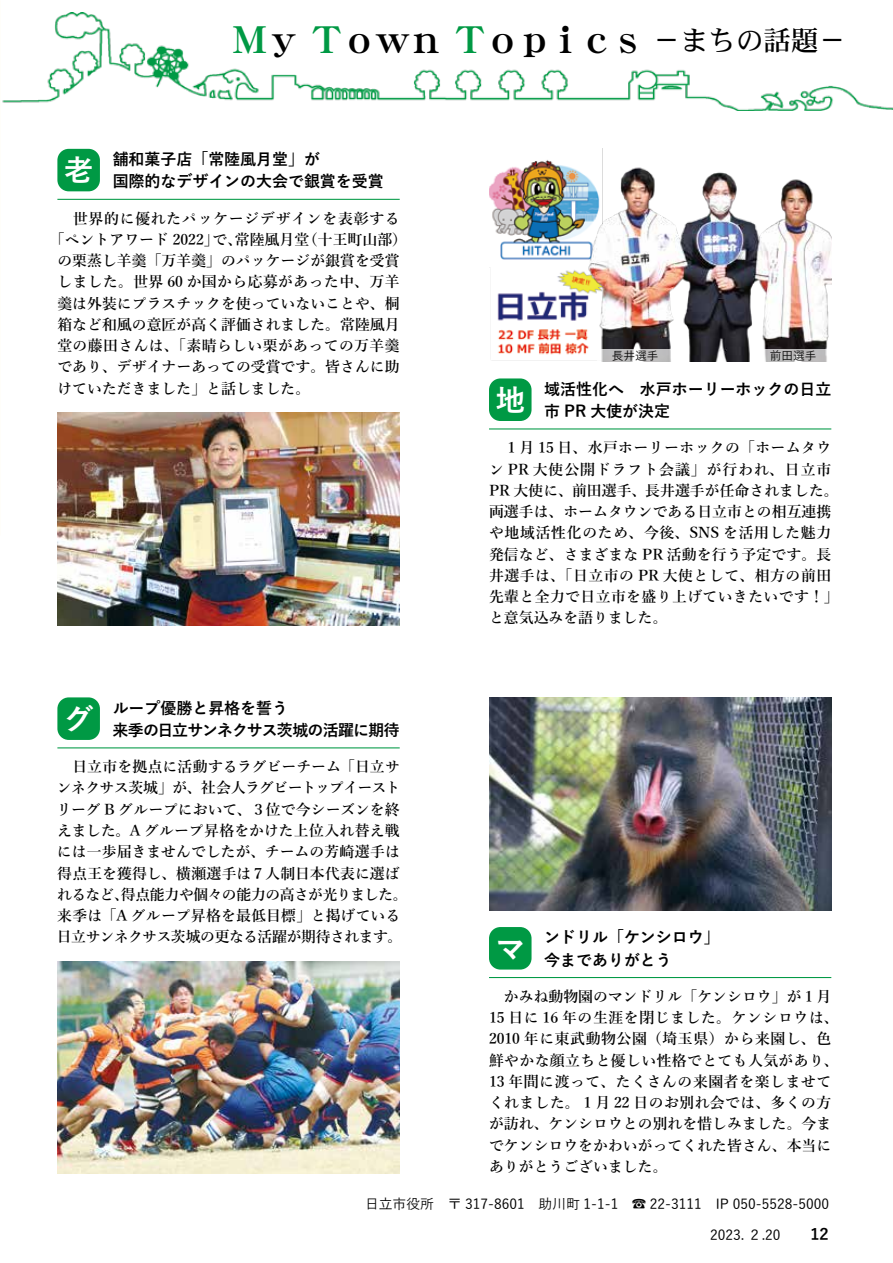
<style>
.page{position:relative;width:893px;height:1263px;background:#fff}
.page>*{position:absolute;margin:0;border:0;box-sizing:border-box;transform-origin:0 0}
.t1{font:37.2px "DFHS Mincho W9 WINP RKSJ H";letter-spacing:-.12em;color:#000}
.t2{font:700 15.9px/22.4px "Yu Gothic";color:#000}
.t3{font:700 15.9px/22.4px "Yu Gothic";letter-spacing:-.04em;color:#000}
.t4{font:600 14.85px/21.3px "Yu Mincho";letter-spacing:.025em;color:#000}
.t5{font:600 14.85px/21.3px "Yu Mincho";color:#000}
.t6{font:600 14.85px "Yu Mincho";letter-spacing:.05em;color:#000}
.t7{font:500 13.8px "Yu Gothic";color:#000}
.t8{font:500 11.7px "Yu Gothic";color:#000}
.s1{color:#094}
.s2{font-family:"Yu Gothic";font-weight:700}
.s3{font-family:"DFHS Mincho W5 WINP RKSJ H";font-size:27.6px}
</style>
<div class="page">
<img style="left:2px;top:13px;width:891px;height:98px">
<img style="left:489px;top:697px;width:342px;height:213px">
<div style="left:489px;top:927px;width:42px;height:42px;background:#094;border-radius:11px"></div>
<hr style="left:489px;top:977px;width:342px;height:1px;background:#094">
<div style="left:57px;top:697px;width:43px;height:43px;background:#094;border-radius:11px"></div>
<hr style="left:57px;top:747px;width:343px;height:1px;background:#094">
<img style="left:57px;top:961px;width:343px;height:213px">
<div style="left:489px;top:378px;width:42px;height:43px;background:#094;border-radius:11px"></div>
<hr style="left:489px;top:428px;width:342px;height:1px;background:#094">
<div style="left:57px;top:149px;width:43px;height:42px;background:#094;border-radius:11px"></div>
<hr style="left:57px;top:199px;width:343px;height:1px;background:#094">
<img style="left:57px;top:412px;width:343px;height:213px">
<img style="left:489px;top:172px;width:14px;height:189px">
<img style="left:503px;top:149px;width:328px;height:212px">
<svg style="left:597px;top:349px;width:77px;height:12px"></svg>
<svg style="left:755px;top:349px;width:76px;height:12px"></svg>
<h1 class="t1" style="left:231px;top:21px;width:617px"><span class="s1">Ｍ</span>ｙ <span class="s1">Ｔ</span>ｏｗｎ <span class="s1">Ｔ</span>ｏｐｉｃｓ <span class="s2">－</span><span class="s3">まちの話題</span><span class="s2">－</span></h1>
<p class="t2" style="left:64px;top:148px;width:321px;text-indent:49px">舗和菓子店「常陸風月堂」が<br><sup>老</sup> 国際的なデザインの大会で銀賞を受賞</p>
<p class="t6" style="left:57px;top:210px;width:344px">　世界的に優れたパッケージデザインを表彰する</p>
<p class="t5" style="left:50px;top:229px;width:359px">「ペントアワード 2022」で、常陸風月堂（十王町山部）</p>
<p class="t5" style="left:57px;top:250px;width:344px">の栗蒸し羊羹「万羊羹」のパッケージが銀賞を受賞</p>
<p class="t4" style="left:57px;top:272px;width:344px">しました。世界 60 か国から応募があった中、万羊</p>
<p class="t5" style="left:57px;top:293px;width:344px">羹は外装にプラスチックを使っていないことや、桐</p>
<p class="t5" style="left:57px;top:314px;width:344px">箱など和風の意匠が高く評価されました。常陸風月</p>
<p class="t4" style="left:57px;top:335px;width:344px">堂の藤田さんは、「素晴らしい栗があっての万羊羹</p>
<p class="t5" style="left:57px;top:357px;width:344px">であり、デザイナーあっての受賞です。皆さんに助</p>
<p class="t5" style="left:57px;top:378px;width:254px">けていただきました」と話しました。</p>
<p class="t3" style="left:64px;top:697px;width:337px;text-indent:49px">ループ優勝と昇格を誓う<br><sup>グ</sup> 来季の日立サンネクサス茨城の活躍に期待</p>
<p class="t5" style="left:57px;top:756px;width:352px">　日立市を拠点に活動するラグビーチーム「日立サンネクサス茨城」が、社会人ラグビートップイーストリーグ B グループにおいて、３位で今シーズンを終えました。A グループ昇格をかけた上位入れ替え戦には一歩届きませんでしたが、チームの芳崎選手は得点王を獲得し、横瀬選手は７人制日本代表に選ばれるなど、得点能力や個々の能力の高さが光りました。来季は「A グループ昇格を最低目標」と掲げている日立サンネクサス茨城の更なる活躍が期待されます。</p>
<p class="t8" style="left:612px;top:344px;width:48px">長井選手</p>
<p class="t8" style="left:770px;top:344px;width:48px">前田選手</p>
<p class="t2" style="left:495px;top:378px;width:337px;text-indent:49px">域活性化へ　水戸ホーリーホックの日立<sup>地</sup> 市 PR 大使が決定</p>
<p class="t4" style="left:489px;top:437px;width:351px">　１月 15 日、水戸ホーリーホックの「ホームタウン PR 大使公開ドラフト会議」が行われ、日立市<br>PR 大使に、前田選手、長井選手が任命されました。両選手は、ホームタウンである日立市との相互連携や地域活性化のため、今後、SNS を活用した魅力発信など、さまざまな PR 活動を行う予定です。長井選手は、「日立市の PR 大使として、相方の前田先輩と全力で日立市を盛り上げていきたいです！」と意気込みを語りました。</p>
<p class="t2" style="left:495px;top:926px;width:226px;text-indent:49px">ンドリル「ケンシロウ」<sup>マ</sup> 今までありがとう</p>
<p class="t4" style="left:489px;top:986px;width:351px">　かみね動物園のマンドリル「ケンシロウ」が１月<br>15 日に 16 年の生涯を閉じました。ケンシロウは、<br>2010 年に東武動物公園（埼玉県）から来園し、色鮮やかな顔立ちと優しい性格でとても人気があり、<br>13 年間に渡って、たくさんの来園者を楽しませてくれました。１月 22 日のお別れ会では、多くの方が訪れ、ケンシロウとの別れを惜しみました。今までケンシロウをかわいがってくれた皆さん、本当にありがとうございました。</p>
<p class="t7" style="left:365px;top:1191px;width:466px">日立市役所　〒 317-8601　助川町 1-1-1　☎ 22-3111　IP 050-5528-5000</p>
<p class="t7" style="left:710px;top:1222px;width:72px">2023. ２.20</p>
<p class="t2" style="left:810px;top:1223px;width:20px">12</p>
</div>
